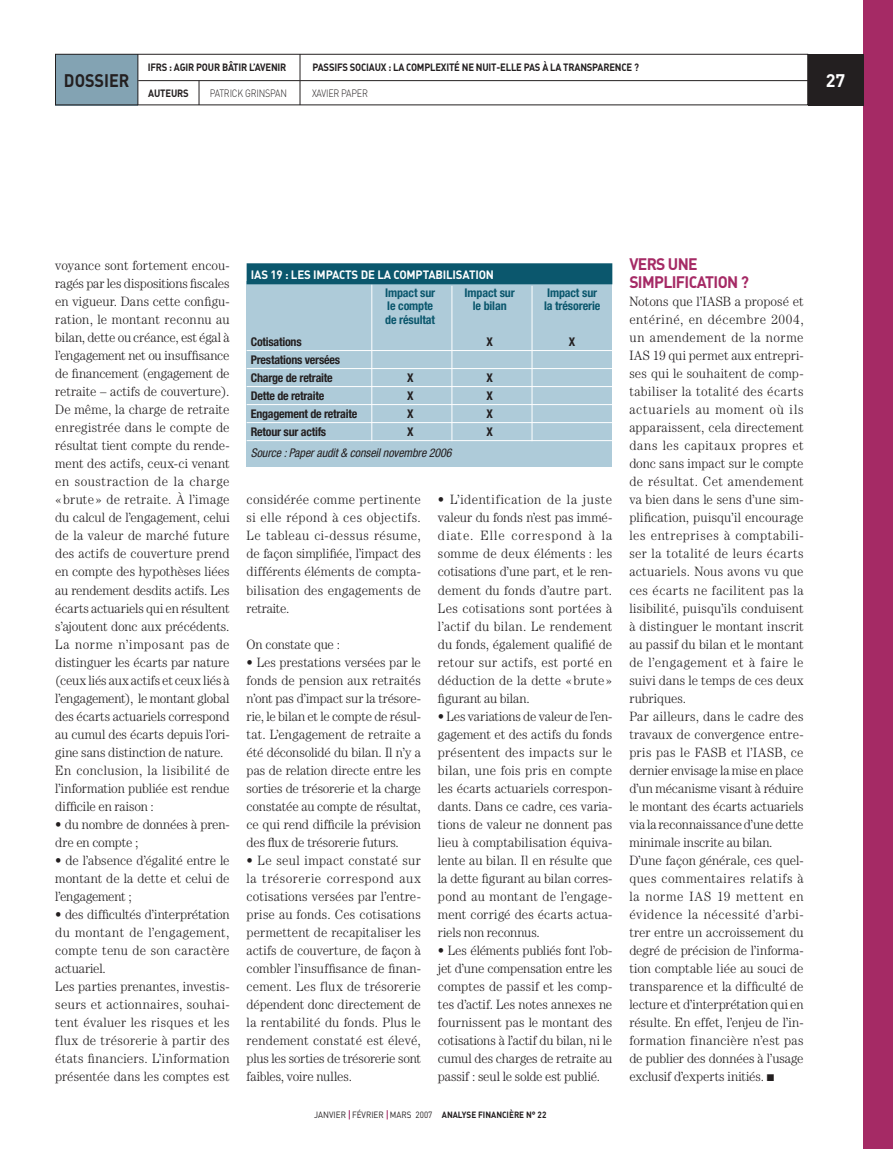
<style>
.page{position:relative;width:893px;height:1149px;background:#fff}
.page>*{position:absolute;margin:0;border:0;box-sizing:border-box;transform-origin:0 0}
.t1{font:700 18px "DIN";color:#231f20;scale:.9 1}
.t2{font:700 18px "DIN";color:#fff}
.t3{font:700 16.5px/18px "DIN";letter-spacing:-.04em;color:#a52a65;scale:.95 1}
.t4{font:300 13.5px/18px "Century";letter-spacing:.005em;color:#231f20;text-align:justify;scale:.95 1}
.t5{font:300 13.5px/18px "Century";letter-spacing:-.02em;color:#231f20;scale:.95 1}
.t6{font:300 13.5px "Century";letter-spacing:-.015em;color:#231f20;scale:.95 1}
.t7{font:700 condensed 12px/18px "Helvetica Neue";letter-spacing:-.02em;color:#231f20}
.t8{font:700 condensed 12px "Helvetica Neue";letter-spacing:-.01em;color:#0b576d}
.t9{font:italic condensed 12px "Helvetica Neue";letter-spacing:-.01em;color:#231f20}
.t10{font:700 12px "DIN";letter-spacing:-.01em;color:#fff;scale:.95 1}
.t11{font:700 10.5px "DIN";letter-spacing:-.02em;color:#231f20;scale:.9 1}
.t12{font:300 10.5px "DIN";letter-spacing:-.02em;color:#231f20;scale:.85 1}
.t13{font:9px "DIN";color:#231f20;scale:.9 1}
.s1{font-weight:700}
.s2{font-family:"European Pi Three";font-weight:400;font-size:9px}
</style>
<div class="page">
<div style="left:863px;top:0;width:30px;height:1148px;background:#a52a65"></div>
<div style="left:808px;top:54px;width:55px;height:51px;background:#231f20"></div>
<div style="left:55px;top:54px;width:83px;height:51px;background:#83a3b3"></div>
<div style="left:55px;top:54px;width:753px;height:51px;border:1px solid #231f20"></div>
<hr style="left:138px;top:54px;width:1px;height:51px;background:#231f20">
<hr style="left:138px;top:80px;width:670px;height:1px;background:#231f20">
<svg style="left:199px;top:81px;width:1px;height:24px"></svg>
<svg style="left:300px;top:54px;width:1px;height:51px"></svg>
<div style="left:247px;top:281px;width:365px;height:185px;background:#aecbd9"></div>
<div style="left:247px;top:263px;width:365px;height:21px;background:#0b576d"></div>
<hr style="left:247px;top:350px;width:365px;height:1px;background:#fff">
<hr style="left:247px;top:368px;width:365px;height:1px;background:#fff">
<hr style="left:247px;top:386px;width:365px;height:1px;background:#fff">
<hr style="left:247px;top:404px;width:365px;height:1px;background:#fff">
<hr style="left:247px;top:422px;width:365px;height:1px;background:#fff">
<hr style="left:247px;top:440px;width:365px;height:1px;background:#fff">
<hr style="left:372px;top:285px;width:1px;height:156px;background:#fff">
<hr style="left:452px;top:286px;width:1px;height:155px;background:#fff">
<hr style="left:532px;top:286px;width:1px;height:155px;background:#fff">
<p class="t11" style="left:313px;top:60px;width:364px">PASSIFS SOCIAUX : LA COMPLEXITÉ NE NUIT-ELLE PAS À LA TRANSPARENCE ?</p>
<p class="t11" style="left:148px;top:60px;width:156px">IFRS : AGIR POUR BÂTIR L’AVENIR</p>
<p class="t11" style="left:148px;top:86px;width:46px">AUTEURS</p>
<h1 class="t1" style="left:64px;top:69px;width:12px">DOSSIER</h1>
<h1 class="t2" style="left:826px;top:69px;width:19px">27</h1>
<p class="t12" style="left:210px;top:86px;width:93px">PATRICK GRINSPAN</p>
<p class="t12" style="left:312px;top:86px;width:67px">XAVIER PAPER</p>
<p class="t4" style="left:55px;top:256px;width:185px;text-align:left">voyance sont fortement encou&shy;ragés par les dispositions fiscales en vigueur. Dans cette configu&shy;ration, le montant reconnu au bilan, dette ou créance, est égal à l’engagement net ou insuffisance de financement (engagement de retraite – actifs de couverture).<br>De même, la charge de retraite enregistrée dans le compte de résultat tient compte du rende&shy;ment des actifs, ceux-ci venant en soustraction de la charge «brute» de retraite. À l’image du calcul de l’engagement, celui de la valeur de marché future des actifs de couverture prend en compte des hypothèses liées au rendement desdits actifs. Les écarts actuariels qui en résultent s’ajoutent donc aux précédents.<br>La norme n’imposant pas de distinguer les écarts par nature (ceux liés aux actifs et ceux liés à l’engagement), le montant global des écarts actuariels correspond au cumul des écarts depuis l’ori&shy;gine sans distinction de nature.<br>En conclusion, la lisibilité de l’information publiée est rendue difficile en raison :</p>
<p class="t5" style="left:55px;top:814px;width:185px">• du nombre de données à pren&shy;dre en compte ;</p>
<p class="t4" style="left:55px;top:850px;width:185px">• de l’absence d’égalité entre le montant de la dette et celui de l’engagement ;</p>
<p class="t4" style="left:55px;top:904px;width:185px;text-align:left">• des difficultés d’interprétation du montant de l’engagement, compte tenu de son caractère actuariel.<br>Les parties prenantes, investis&shy;seurs et actionnaires, souhai&shy;tent évaluer les risques et les flux de trésorerie à partir des états financiers. L’information présentée dans les comptes est</p>
<p class="t10" style="left:251px;top:266px;width:257px">IAS 19 : LES IMPACTS DE LA COMPTABILISATION</p>
<p class="t8" style="left:385px;top:285px;width:52px">Impact sur</p>
<p class="t8" style="left:465px;top:285px;width:52px">Impact sur</p>
<p class="t8" style="left:547px;top:285px;width:52px">Impact sur</p>
<p class="t8" style="left:387px;top:299px;width:47px">le compte</p>
<p class="t8" style="left:473px;top:299px;width:36px">le bilan</p>
<p class="t8" style="left:544px;top:299px;width:58px">la trésorerie</p>
<p class="t8" style="left:385px;top:312px;width:51px">de résultat</p>
<p class="t7" style="left:251px;top:332px;width:52px">Cotisations</p>
<p class="t7" style="left:487px;top:332px;width:8px">X</p>
<p class="t7" style="left:569px;top:332px;width:8px">X</p>
<p class="t7" style="left:251px;top:350px;width:91px">Prestations versées<br>Charge de retraite</p>
<p class="t7" style="left:407px;top:368px;width:8px">X</p>
<p class="t7" style="left:486px;top:368px;width:8px">X</p>
<p class="t7" style="left:251px;top:386px;width:75px">Dette de retraite</p>
<p class="t7" style="left:407px;top:386px;width:8px">X</p>
<p class="t7" style="left:486px;top:386px;width:8px">X</p>
<p class="t7" style="left:251px;top:404px;width:108px">Engagement de retraite</p>
<p class="t7" style="left:407px;top:404px;width:8px">X</p>
<p class="t7" style="left:486px;top:404px;width:8px">X</p>
<p class="t7" style="left:251px;top:422px;width:77px">Retour sur actifs</p>
<p class="t7" style="left:407px;top:422px;width:8px">X</p>
<p class="t7" style="left:486px;top:422px;width:8px">X</p>
<p class="t9" style="left:251px;top:446px;width:202px">Source : Paper audit &amp; conseil novembre 2006</p>
<p class="t4" style="left:247px;top:490px;width:185px">considérée comme pertinente si elle répond à ces objectifs.<br>Le tableau ci-dessus résume, de façon simplifiée, l’impact des différents éléments de compta&shy;bilisation des engagements de retraite.</p>
<p class="t6" style="left:247px;top:636px;width:100px">On constate que :</p>
<p class="t4" style="left:247px;top:652px;width:185px">• Les prestations versées par le fonds de pension aux retraités n’ont pas d’impact sur la trésore&shy;rie, le bilan et le compte de résul&shy;tat. L’engagement de retraite a été déconsolidé du bilan. Il n’y a pas de relation directe entre les sorties de trésorerie et la charge constatée au compte de résultat, ce qui rend difficile la prévision des flux de trésorerie futurs.</p>
<p class="t4" style="left:247px;top:850px;width:185px">• Le seul impact constaté sur la trésorerie correspond aux cotisations versées par l’entre&shy;prise au fonds. Ces cotisations permettent de recapitaliser les actifs de couverture, de façon à combler l’insuffisance de finan&shy;cement. Les flux de trésorerie dépendent donc directement de la rentabilité du fonds. Plus le rendement constaté est élevé, plus les sorties de trésorerie sont faibles, voire nulles.</p>
<p class="t4" style="left:438px;top:490px;width:185px">• L’identification de la juste valeur du fonds n’est pas immé&shy;diate. Elle correspond à la somme de deux éléments : les cotisations d’une part, et le ren&shy;dement du fonds d’autre part.<br>Les cotisations sont portées à l’actif du bilan. Le rendement du fonds, également qualifié de retour sur actifs, est porté en déduction de la dette «brute» figurant au bilan.</p>
<p class="t4" style="left:438px;top:706px;width:185px">• Les variations de valeur de l’en&shy;gagement et des actifs du fonds présentent des impacts sur le bilan, une fois pris en compte les écarts actuariels correspon&shy;dants. Dans ce cadre, ces varia&shy;tions de valeur ne donnent pas lieu à comptabilisation équiva&shy;lente au bilan. Il en résulte que la dette figurant au bilan corres&shy;pond au montant de l’engage&shy;ment corrigé des écarts actua&shy;riels non reconnus.</p>
<p class="t4" style="left:438px;top:940px;width:185px">• Les éléments publiés font l’ob&shy;jet d’une compensation entre les comptes de passif et les comp&shy;tes d’actif. Les notes annexes ne fournissent pas le montant des cotisations à l’actif du bilan, ni le cumul des charges de retraite au passif : seul le solde est publié.</p>
<p class="t13" style="left:314px;top:1108px;width:259px">JANVIER FÉVRIER MARS 2007 <span class="s1">ANALYSE FINANCIÈRE N° 22</span></p>
<p class="t3" style="left:629px;top:254px;width:127px">VERS UNE<br>SIMPLIFICATION ?</p>
<p class="t4" style="left:629px;top:292px;width:185px;text-align:left">Notons que l’IASB a proposé et entériné, en décembre 2004, un amendement de la norme<br>IAS 19 qui permet aux entrepri&shy;ses qui le souhaitent de comp&shy;tabiliser la totalité des écarts actuariels au moment où ils apparaissent, cela directement dans les capitaux propres et donc sans impact sur le compte de résultat. Cet amendement va bien dans le sens d’une sim&shy;plification, puisqu’il encourage les entreprises à comptabili&shy;ser la totalité de leurs écarts actuariels. Nous avons vu que ces écarts ne facilitent pas la lisibilité, puisqu’ils conduisent à distinguer le montant inscrit au passif du bilan et le montant de l’engagement et à faire le suivi dans le temps de ces deux rubriques.<br>Par ailleurs, dans le cadre des travaux de convergence entre&shy;pris pas le FASB et l’IASB, ce dernier envisage la mise en place d’un mécanisme visant à réduire le montant des écarts actuariels via la reconnaissance d’une dette minimale inscrite au bilan.<br>D’une façon générale, ces quel&shy;ques commentaires relatifs à la norme IAS 19 mettent en évidence la nécessité d’arbi&shy;trer entre un accroissement du degré de précision de l’informa&shy;tion comptable liée au souci de transparence et la difficulté de lecture et d’interprétation qui en résulte. En effet, l’enjeu de l’in&shy;formation financière n’est pas de publier des données à l’usage exclusif d’experts initiés. <span class="s2">M</span></p>
</div>
